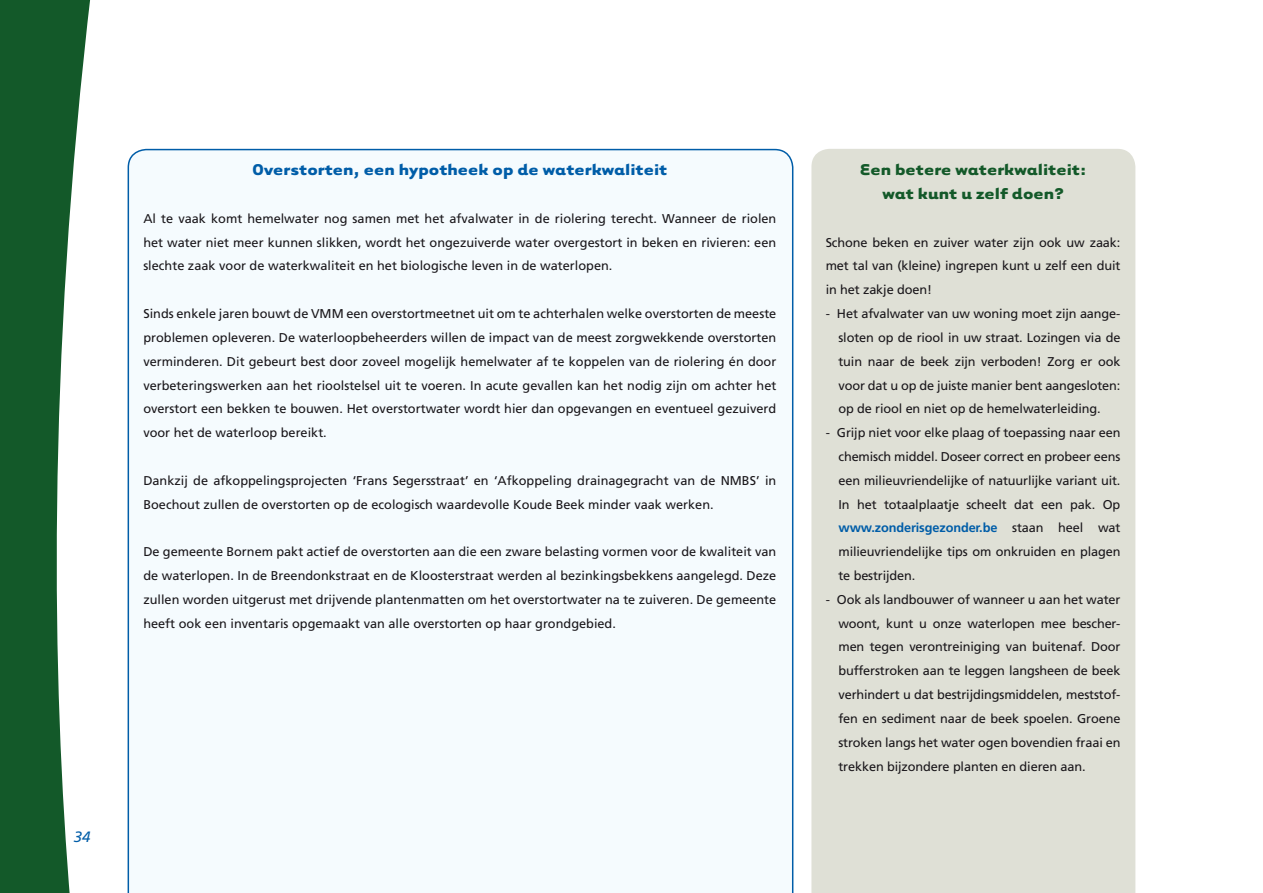
<style>
.page{position:relative;width:1263px;height:893px;background:#fff}
.page>*{position:absolute;margin:0;border:0;box-sizing:border-box;transform-origin:0 0}
.t1{font:700 18px "Tarzana Wide";color:#005da8}
.t2{font:700 18px/23.9px "Tarzana Wide";color:#135929;text-align:center}
.t3{font:italic 15px "Frutiger LT Std";color:#005da8}
.t4{font:12.75px/23.9px "Frutiger LT Std";color:#1a171b;text-align:justify}
.s1{font-weight:700;color:#005da8}
</style>
<div class="page">
<svg style="left:0;top:0;width:90px;height:893px;fill:#135929"></svg>
<div style="left:811px;top:149px;width:324px;height:744px;background:#dfe0d6"></div>
<div style="left:128px;top:149px;width:665px;height:744px;background:#f5fbfe"></div>
<p class="t3" style="left:74px;top:828px;width:10px">34</p>
<h1 class="t1" style="left:252px;top:158px;width:417px">Overstorten, een hypotheek op de waterkwaliteit</h1>
<p class="t4" style="left:143px;top:207px;width:635px">Al te vaak komt hemelwater nog samen met het afvalwater in de riolering terecht. Wanneer de riolen het water niet meer kunnen slikken, wordt het ongezuiverde water overgestort in beken en rivieren: een slechte zaak voor de waterkwaliteit en het biologische leven in de waterlopen.</p>
<p class="t4" style="left:143px;top:302px;width:635px">Sinds enkele jaren bouwt de VMM een overstortmeetnet uit om te achterhalen welke overstorten de meeste problemen opleveren. De waterloopbeheerders willen de impact van de meest zorgwekkende overstorten verminderen. Dit gebeurt best door zoveel mogelijk hemelwater af te koppelen van de riolering én door verbeteringswerken aan het rioolstelsel uit te voeren. In acute gevallen kan het nodig zijn om achter het overstort een bekken te bouwen. Het overstortwater wordt hier dan opgevangen en eventueel gezuiverd voor het de waterloop bereikt.</p>
<p class="t4" style="left:143px;top:468px;width:634px">Dankzij de afkoppelingsprojecten ‘Frans Segersstraat’ en ‘Afkoppeling drainagegracht van de NMBS’ in<br>Boechout zullen de overstorten op de ecologisch waardevolle Koude Beek minder vaak werken.</p>
<p class="t4" style="left:143px;top:540px;width:635px">De gemeente Bornem pakt actief de overstorten aan die een zware belasting vormen voor de kwaliteit van de waterlopen. In de Breendonkstraat en de Kloosterstraat werden al bezinkingsbekkens aangelegd. Deze zullen worden uitgerust met drijvende plantenmatten om het overstortwater na te zuiveren. De gemeente heeft ook een inventaris opgemaakt van alle overstorten op haar grondgebied.</p>
<h1 class="t2" style="left:860px;top:157px;width:228px">Een betere waterkwaliteit: wat kunt u zelf doen?</h1>
<p class="t4" style="left:826px;top:230px;width:296px">Schone beken en zuiver water zijn ook uw zaak: met tal van (kleine) ingrepen kunt u zelf een duit in het zakje doen!</p>
<p class="t4" style="left:838px;top:302px;width:283px;text-indent:-13px">- Het afvalwater van uw woning moet zijn aange&shy;sloten op de riool in uw straat. Lozingen via de tuin naar de beek zijn verboden! Zorg er ook voor dat u op de juiste manier bent aangesloten: op de riool en niet op de hemelwaterleiding.</p>
<p class="t4" style="left:838px;top:421px;width:283px;text-indent:-13px">- Grijp niet voor elke plaag of toepassing naar een chemisch middel. Doseer correct en probeer eens een milieuvriendelijke of natuurlijke variant uit.<br>In het totaalplaatje scheelt dat een pak. Op <span class="s1">www.zonderisgezonder.be</span> staan heel wat milieuvriendelijke tips om onkruiden en plagen te bestrijden.</p>
<p class="t4" style="left:838px;top:587px;width:283px;text-indent:-13px">- Ook als landbouwer of wanneer u aan het water woont, kunt u onze waterlopen mee bescher&shy;men tegen verontreiniging van buitenaf. Door bufferstroken aan te leggen langsheen de beek verhindert u dat bestrijdingsmiddelen, meststof&shy;fen en sediment naar de beek spoelen. Groene stroken langs het water ogen bovendien fraai en trekken bijzondere planten en dieren aan.</p>
</div>
